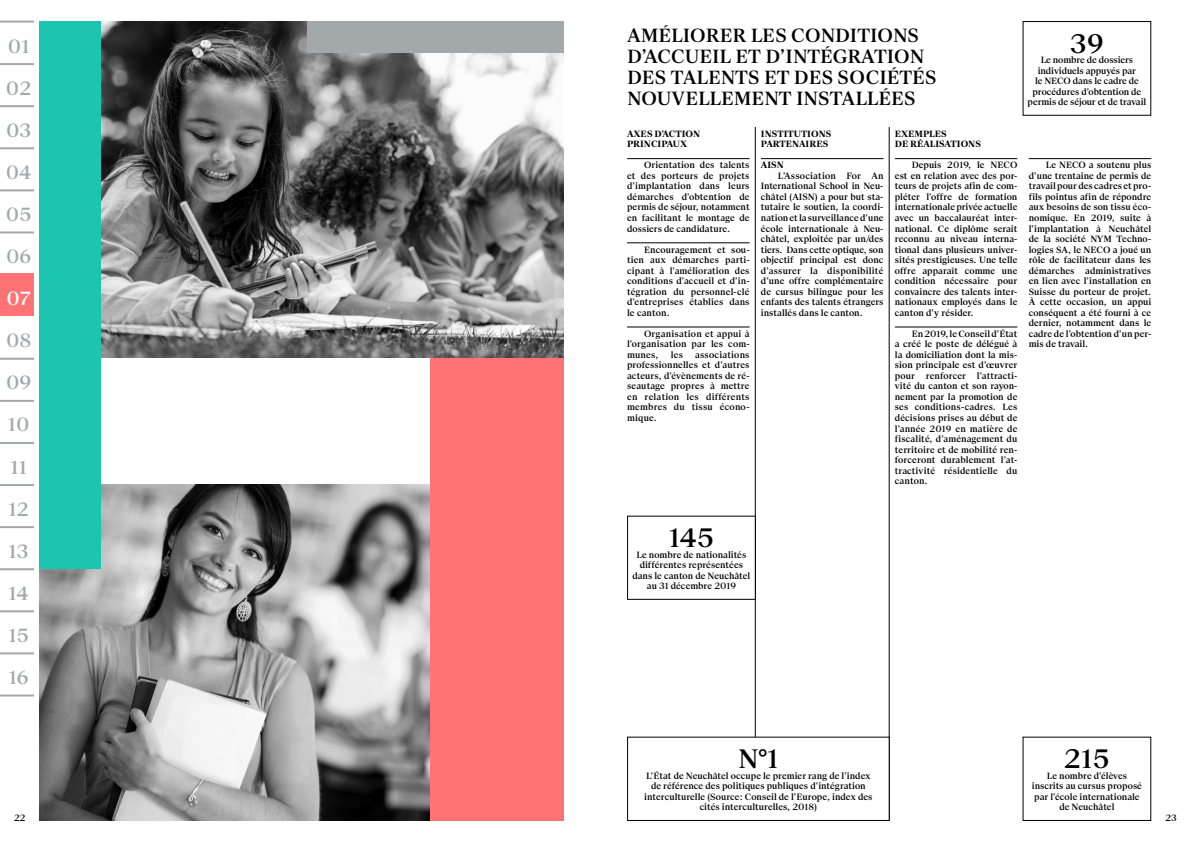
<style>
.page{position:relative;width:1191px;height:842px;background:#fff}
.page>*{position:absolute;margin:0;border:0;box-sizing:border-box;transform-origin:0 0}
.t1{font:500 28px "Suisse BP Serif";color:#000}
.t2{font:500 20px/21px "Suisse BP Serif";color:#000}
.t3{font:500 20px/42.1px "Suisse BP Serif";color:#a3a8aa}
.t4{font:500 20px "Suisse BP Serif";color:#fff}
.t5{font:500 9.5px/10.5px "Suisse BP Serif";color:#000;text-align:justify}
.t6{font:700 9.5px/10.5px "Suisse BP Serif";color:#000}
</style>
<div class="page">
<hr style="left:0;top:105px;width:34px;height:2px;background:#a3a8aa">
<hr style="left:0;top:358px;width:34px;height:2px;background:#a3a8aa">
<hr style="left:0;top:400px;width:34px;height:2px;background:#a3a8aa">
<hr style="left:0;top:568px;width:34px;height:2px;background:#a3a8aa">
<hr style="left:0;top:442px;width:34px;height:2px;background:#a3a8aa">
<hr style="left:0;top:610px;width:34px;height:2px;background:#a3a8aa">
<hr style="left:0;top:484px;width:34px;height:2px;background:#a3a8aa">
<hr style="left:0;top:652px;width:34px;height:2px;background:#a3a8aa">
<hr style="left:0;top:526px;width:34px;height:2px;background:#a3a8aa">
<hr style="left:0;top:694px;width:34px;height:2px;background:#a3a8aa">
<hr style="left:0;top:21px;width:34px;height:2px;background:#a3a8aa">
<hr style="left:0;top:63px;width:34px;height:2px;background:#a3a8aa">
<hr style="left:0;top:147px;width:34px;height:2px;background:#a3a8aa">
<hr style="left:0;top:189px;width:34px;height:2px;background:#a3a8aa">
<hr style="left:0;top:231px;width:34px;height:2px;background:#a3a8aa">
<div style="left:0;top:273px;width:10px;height:43px;background:#ff7276"></div>
<div style="left:4px;top:273px;width:30px;height:43px;background:#ff7276"></div>
<hr style="left:755px;top:106px;width:1px;height:705px;background:#000">
<hr style="left:888px;top:21px;width:1px;height:800px;background:#000">
<hr style="left:627px;top:158px;width:122px;height:1px;background:#000">
<hr style="left:627px;top:243px;width:122px;height:1px;background:#000">
<hr style="left:627px;top:327px;width:122px;height:1px;background:#000">
<div style="left:627px;top:737px;width:262px;height:83px;background:#fff"></div>
<div style="left:627px;top:737px;width:262px;height:84px;border:1px solid #000"></div>
<div style="left:627px;top:516px;width:129px;height:84px;border:1px solid #000"></div>
<div style="left:1022px;top:737px;width:129px;height:84px;border:1px solid #000"></div>
<hr style="left:895px;top:158px;width:122px;height:1px;background:#000">
<hr style="left:895px;top:327px;width:122px;height:1px;background:#000">
<hr style="left:1028px;top:158px;width:123px;height:1px;background:#000">
<hr style="left:761px;top:158px;width:122px;height:1px;background:#000">
<img style="left:40px;top:484px;width:390px;height:337px">
<div style="left:430px;top:342px;width:134px;height:479px;background:#ff7276"></div>
<img style="left:101px;top:21px;width:463px;height:337px">
<div style="left:40px;top:21px;width:61px;height:547px;background:#1bc5b0"></div>
<div style="left:307px;top:21px;width:257px;height:31px;background:#a3a8aa"></div>
<h2 class="t3" style="left:8px;top:25px;width:23px">01</h2>
<h2 class="t3" style="left:6px;top:67px;width:27px">02</h2>
<h2 class="t3" style="left:6px;top:109px;width:27px;text-align:justify">03<br>04<br>05<br>06</h2>
<h2 class="t4" style="left:6px;top:286px;width:26px">07</h2>
<h2 class="t3" style="left:6px;top:319px;width:27px">08<br>09</h2>
<h2 class="t3" style="left:8px;top:404px;width:23px">10</h2>
<h2 class="t3" style="left:10px;top:446px;width:18px">11</h2>
<h2 class="t3" style="left:9px;top:488px;width:22px">12</h2>
<h2 class="t3" style="left:9px;top:530px;width:22px">13</h2>
<h2 class="t3" style="left:9px;top:572px;width:22px">14</h2>
<h2 class="t3" style="left:9px;top:614px;width:22px">15</h2>
<h2 class="t3" style="left:9px;top:656px;width:21px">16</h2>
<h2 class="t2" style="left:627px;top:25px;width:311px">AMÉLIORER LES CONDITIONS<br>D’ACCUEIL ET D’INTÉGRATION<br>DES TALENTS ET DES SOCIÉTÉS<br>NOUVELLEMENT INSTALLÉES</h2>
<p class="t6" style="left:895px;top:128px;width:88px">EXEMPLES<br>DE RÉALISATIONS</p>
<p class="t5" style="left:895px;top:160px;width:124px;text-indent:17px">Depuis 2019, le NECO est en relation avec des por&shy;teurs de projets afin de com&shy;pléter l’offre de formation internationale privée actuelle avec un baccalauréat inter&shy;national. Ce diplôme serait reconnu au niveau interna&shy;tional dans plusieurs univer&shy;sités prestigieuses. Une telle offre apparaît comme une condition nécessaire pour convaincre des talents inter&shy;nationaux employés dans le canton d’y résider.</p>
<p class="t5" style="left:895px;top:328px;width:124px;text-indent:17px">En 2019, le Conseil d’État a créé le poste de délégué à la domiciliation dont la mis&shy;sion principale est d’œuvrer pour renforcer l’attracti&shy;vité du canton et son rayon&shy;nement par la promotion de ses conditions-cadres. Les décisions prises au début de l’année 2019 en matière de fiscalité, d’aménagement du territoire et de mobilité ren&shy;forceront durablement l’at&shy;tractivité résidentielle du canton.</p>
<p class="t6" style="left:627px;top:128px;width:75px">AXES D’ACTION<br>PRINCIPAUX</p>
<p class="t5" style="left:627px;top:160px;width:124px;text-indent:17px">Orientation des talents et des porteurs de projets d’implantation dans leurs démarches d’obtention de permis de séjour, notamment en facilitant le montage de dossiers de candidature.</p>
<p class="t5" style="left:627px;top:244px;width:124px;text-indent:17px">Encouragement et sou&shy;tien aux démarches parti&shy;cipant à l’amélioration des conditions d’accueil et d’in&shy;tégration du personnel-clé d’entreprises établies dans le canton.</p>
<p class="t5" style="left:627px;top:328px;width:124px;text-indent:17px">Organisation et appui à l’organisation par les com&shy;munes,</p>
<p class="t6" style="left:761px;top:128px;width:72px">INSTITUTIONS<br>PARTENAIRES</p>
<p class="t6" style="left:761px;top:160px;width:24px">AISN</p>
<p class="t5" style="left:761px;top:170px;width:124px;text-indent:17px">L’Association For An International School in Neu&shy;châtel (AISN) a pour but sta&shy;tutaire le soutien, la coordi&shy;nation et la surveillance d’une école internationale à Neu&shy;châtel, exploitée par un/des tiers. Dans cette optique, son objectif principal est donc d’assurer la disponibilité d’une offre complémentaire de cursus bilingue pour les enfants des talents étrangers installés dans le canton.</p>
<p class="t5" style="left:627px;top:349px;width:124px;text-indent:68px">associations professionnelles et d’autres acteurs, d’évènements de ré&shy;seautage propres à mettre en relation les différents membres du tissu écono&shy;mique.</p>
<p class="t5" style="left:670px;top:349px;width:14px">les</p>
<h1 class="t1" style="left:1070px;top:26px;width:35px">39</h1>
<p class="t5" style="left:1027px;top:55px;width:120px;text-align:center">Le nombre de dossiers individuels appuyés par<br>le NECO dans le cadre de procédures d’obtention de permis de séjour et de travail</p>
<p class="t5" style="left:1028px;top:160px;width:124px;text-indent:17px">Le NECO a soutenu plus d’une trentaine de permis de travail pour des cadres et pro&shy;fils pointus afin de répondre aux besoins de son tissu éco&shy;nomique. En 2019, suite à l’implantation à Neuchâtel de la société NYM Techno&shy;logies SA, le NECO a joué un rôle de facilitateur dans les démarches administratives en lien avec l’installation en Suisse du porteur de projet.<br>À cette occasion, un appui conséquent a été fourni à ce dernier, notamment dans le cadre de l’obtention d’un per&shy;mis de travail.</p>
<h1 class="t1" style="left:669px;top:520px;width:47px">145</h1>
<p class="t5" style="left:632px;top:549px;width:119px;text-align:center">Le nombre de nationalités différentes représentées dans le canton de Neuchâtel au 31 décembre 2019</p>
<h1 class="t1" style="left:1064px;top:741px;width:47px">215</h1>
<p class="t5" style="left:1031px;top:770px;width:112px;text-align:center">Le nombre d’élèves inscrits au cursus proposé par l’école internationale de Neuchâtel</p>
<h1 class="t1" style="left:738px;top:741px;width:42px">N°1</h1>
<p class="t5" style="left:644px;top:770px;width:230px;text-align:center">L’État de Neuchâtel occupe le premier rang de l’index de référence des politiques publiques d’intégration interculturelle (Source: Conseil de l’Europe, index des cités interculturelles, 2018)</p>
<p class="t5" style="left:14px;top:812px;width:13px">22</p>
<p class="t5" style="left:1165px;top:812px;width:13px">23</p>
</div>
